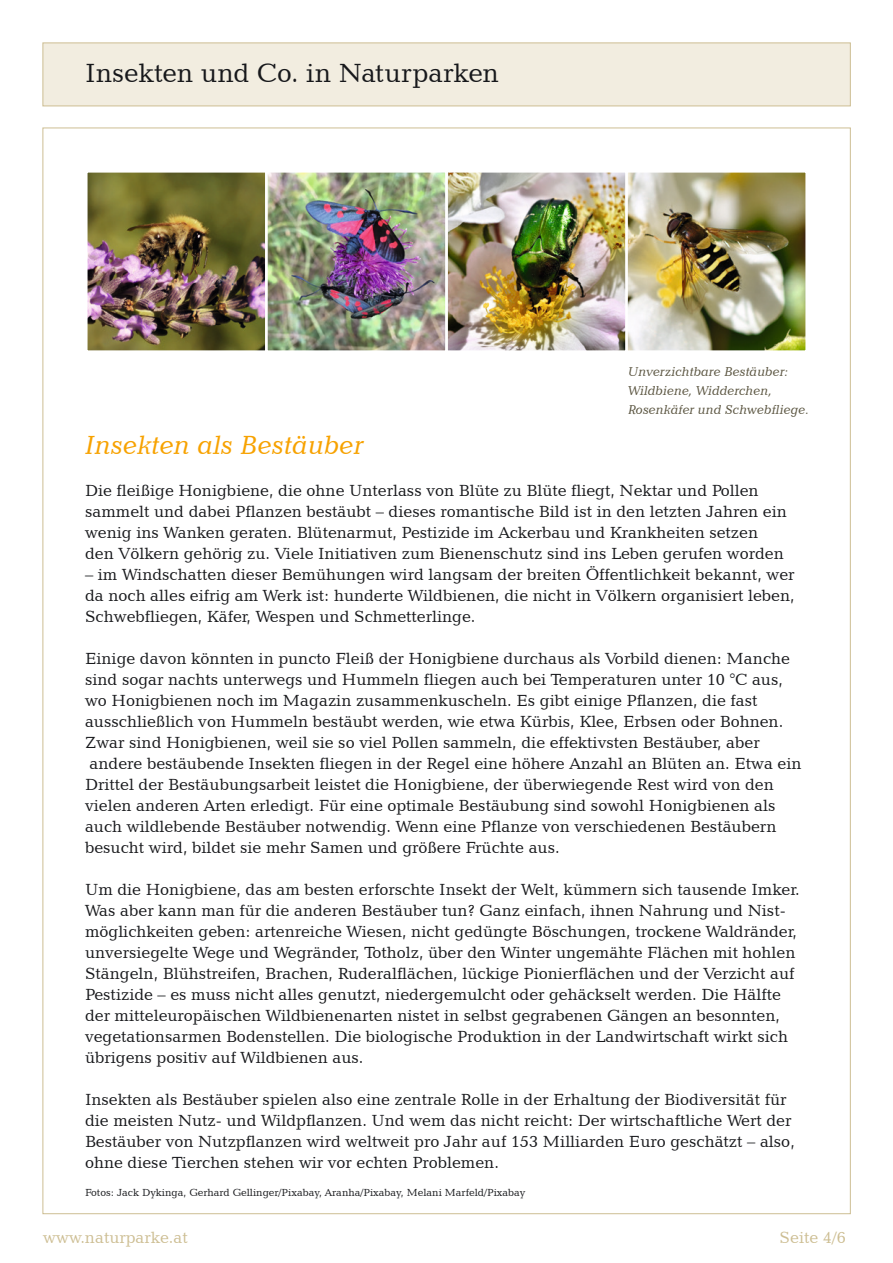
<style>
.page{position:relative;width:893px;height:1263px;background:#fff}
.page>*{position:absolute;margin:0;border:0;box-sizing:border-box;transform-origin:0 0}
.t1{font:27px "Candida BT";color:#17181b}
.t2{font:italic 27px "Candida BT";color:#f7a200}
.t3{font:16.5px/21px "Candida BT";color:#17181b}
.t4{font:16.5px "Candida BT";color:#cdbe93}
.Absatzformat_1{font:italic 13.2px/19.2px "Candida BT";color:#5b5541}
.t5{font:10.5px "Candida BT";color:#17181b}
</style>
<div class="page">
<div style="left:43px;top:43px;width:808px;height:63px;background:#f2ede0;border:1px solid #cdbe93"></div>
<img style="left:89px;top:174px;width:175px;height:175px">
<div style="left:85px;top:170px;width:183px;height:183px;border:3px solid #fff"></div>
<img style="left:269px;top:174px;width:175px;height:175px">
<div style="left:265px;top:170px;width:183px;height:183px;border:3px solid #fff"></div>
<img style="left:449px;top:174px;width:175px;height:175px">
<div style="left:445px;top:170px;width:183px;height:183px;border:3px solid #fff"></div>
<img style="left:629px;top:174px;width:175px;height:175px">
<div style="left:625px;top:170px;width:183px;height:183px;border:3px solid #fff"></div>
<p class="t1" style="left:85px;top:56px;width:415px">Insekten und Co. in Naturparken</p>
<p class="Absatzformat_1" style="left:628px;top:361px;width:182px">Unverzichtbare Bestäuber:<br>Wildbiene, Widderchen,<br>Rosenkäfer und Schwebfliege.</p>
<p class="t2" style="left:85px;top:428px;width:280px">Insekten als Bestäuber</p>
<p class="t3" style="left:85px;top:480px;width:703px">Die fleißige Honigbiene, die ohne Unterlass von Blüte zu Blüte fliegt, Nektar und Pollen sammelt und dabei Pflanzen bestäubt – dieses romantische Bild ist in den letzten Jahren ein wenig ins Wanken geraten. Blütenarmut, Pestizide im Ackerbau und Krankheiten setzen den Völkern gehörig zu. Viele Initiativen zum Bienenschutz sind ins Leben gerufen worden</p>
<p class="t3" style="left:85px;top:564px;width:711px;text-align:justify">– im Windschatten dieser Bemühungen wird langsam der breiten Öffentlichkeit bekannt, wer da noch alles eifrig am Werk ist: hunderte Wildbienen, die nicht in Völkern organisiert leben, Schwebfliegen, Käfer, Wespen und Schmetterlinge.</p>
<p class="t3" style="left:85px;top:648px;width:718px">Einige davon könnten in puncto Fleiß der Honigbiene durchaus als Vorbild dienen: Manche sind sogar nachts unterwegs und Hummeln fliegen auch bei Temperaturen unter 10 °C aus, wo Honigbienen noch im Magazin zusammenkuscheln. Es gibt einige Pflanzen, die fast ausschließlich von Hummeln bestäubt werden, wie etwa Kürbis, Klee, Erbsen oder Bohnen.<br>Zwar sind Honigbienen, weil sie so viel Pollen sammeln, die effektivsten Bestäuber, aber andere bestäubende Insekten fliegen in der Regel eine höhere Anzahl an Blüten an. Etwa ein Drittel der Bestäubungsarbeit leistet die Honigbiene, der überwiegende Rest wird von den vielen anderen Arten erledigt. Für eine optimale Bestäubung sind sowohl Honigbienen als auch wildlebende Bestäuber notwendig. Wenn eine Pflanze von verschiedenen Bestäubern besucht wird, bildet sie mehr Samen und größere Früchte aus.</p>
<p class="t3" style="left:85px;top:879px;width:716px">Um die Honigbiene, das am besten erforschte Insekt der Welt, kümmern sich tausende Imker.<br>Was aber kann man für die anderen Bestäuber tun? Ganz einfach, ihnen Nahrung und Nist&shy;möglichkeiten geben: artenreiche Wiesen, nicht gedüngte Böschungen, trockene Waldränder, unversiegelte Wege und Wegränder, Totholz, über den Winter ungemähte Flächen mit hohlen Stängeln, Blühstreifen, Brachen, Ruderalflächen, lückige Pionierflächen und der Verzicht auf Pestizide – es muss nicht alles genutzt, niedergemulcht oder gehäckselt werden. Die Hälfte der mitteleuropäischen Wildbienenarten nistet in selbst gegrabenen Gängen an besonnten, vegetationsarmen Bodenstellen. Die biologische Produktion in der Landwirtschaft wirkt sich übrigens positiv auf Wildbienen aus.</p>
<p class="t3" style="left:85px;top:1089px;width:711px">Insekten als Bestäuber spielen also eine zentrale Rolle in der Erhaltung der Biodiversität für die meisten Nutz- und Wildpflanzen. Und wem das nicht reicht: Der wirtschaftliche Wert der Bestäuber von Nutzpflanzen wird weltweit pro Jahr auf 153 Milliarden Euro geschätzt – also, ohne diese Tierchen stehen wir vor echten Problemen.</p>
<p class="t5" style="left:85px;top:1186px;width:442px">Fotos: Jack Dykinga, Gerhard Gellinger/Pixabay, Aranha/Pixabay, Melani Marfeld/Pixabay</p>
<p class="t4" style="left:43px;top:1227px;width:146px">www.naturparke.at</p>
<p class="t4" style="left:780px;top:1227px;width:68px">Seite 4/6</p>
</div>
